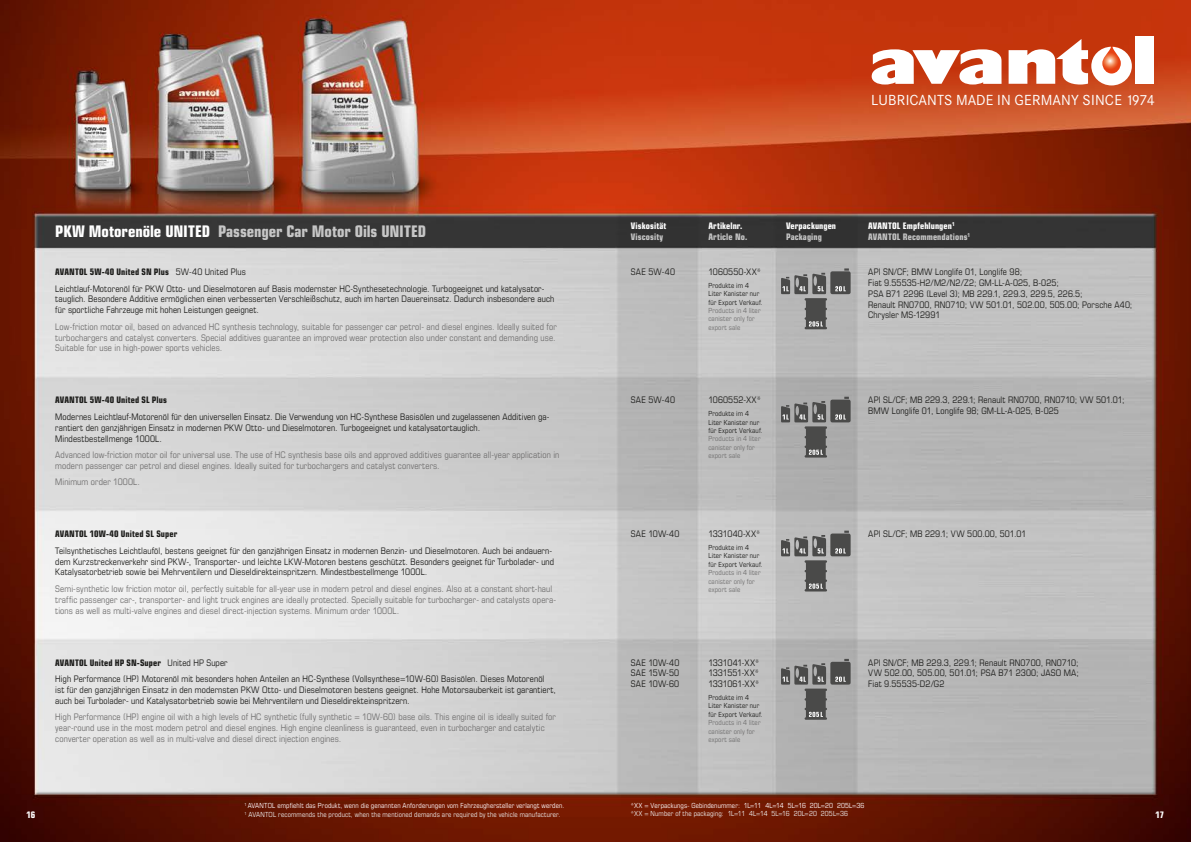
<style>
.page{position:relative;width:1191px;height:842px;background:#fff}
.page>*{position:absolute;margin:0;border:0;box-sizing:border-box;transform-origin:0 0}
.t1{font:700 condensed 16px "Eurostile LT Std";letter-spacing:-.005em;color:#c6c6c6}
.t2{font:14.3px "Corporate SBQ";letter-spacing:.01em;color:#fff}
.t3{font:condensed 9px/10.8px "Eurostile LT Std";letter-spacing:.01em;color:#1d1d1b}
.t4{font:condensed 9px/10.8px "Eurostile LT Std";letter-spacing:.01em;color:#706f6f}
.t5{font:700 condensed 9px/10.8px "Eurostile LT Std";letter-spacing:.01em;color:#c6c6c6}
.t6{font:700 condensed 9px "Eurostile LT Std";letter-spacing:.01em;color:#1d1d1b}
.t7{font:700 condensed 9px "Eurostile LT Std";letter-spacing:.01em;color:#fff}
.t8{font:condensed 7px/8.4px "Eurostile LT Std";letter-spacing:.02em;color:#fff}
.t9{font:condensed 7px/8.4px "Eurostile LT Std";letter-spacing:.02em;color:#1d1d1b}
.t10{font:condensed 7px/8.4px "Eurostile LT Std";letter-spacing:.02em;color:#706f6f}
.t11{font:condensed 7px "Eurostile LT Std";letter-spacing:.02em;color:#ededed}
.s1{color:#fff}
.s2{font-weight:700}
.s3{color:#ededed}
</style>
<div class="page">
<img style="left:0;top:0;width:1191px;height:842px">
<svg style="left:781px;top:268px;width:69px;height:61px;background:#8f8f8f"></svg>
<svg style="left:781px;top:397px;width:69px;height:61px;background:#888"></svg>
<svg style="left:781px;top:531px;width:69px;height:60px;background:#919191"></svg>
<svg style="left:781px;top:659px;width:69px;height:61px;background:#8b8b8a"></svg>
<div style="left:1135px;top:36px;width:19px;height:48px;background:#fff"></div>
<svg style="left:871px;top:49px;width:130px;height:36px"></svg>
<svg style="left:1008px;top:39px;width:123px;height:46px"></svg>
<h2 class="t2" style="left:871px;top:92px;width:285px">LUBRICANTS MADE IN GERMANY SINCE 1974</h2>
<h1 class="t1" style="left:55px;top:222px;width:372px"><span class="s1">PKW Motorenöle UNITED</span> Passenger Car Motor Oils UNITED</h1>
<p class="t7" style="left:631px;top:221px;width:37px">Viskosität</p>
<p class="t5" style="left:631px;top:231px;width:34px">Viscosity</p>
<p class="t7" style="left:708px;top:221px;width:36px">Artikelnr.</p>
<p class="t5" style="left:708px;top:231px;width:40px">Article No.</p>
<p class="t3" style="left:55px;top:264px;width:491px;line-height:16.5px"><span class="s2">AVANTOL 5W-40 United SN Plus</span> 5W-40 United Plus<br>Leichtlauf-Motorenöl für PKW Otto- und Dieselmotoren auf Basis modernster HC-Synthesetechnologie. Turbogeeignet und katalysator-</p>
<p class="t3" style="left:55px;top:294px;width:500px">tauglich. Besondere Additive ermöglichen einen verbesserten Verschleißschutz, auch im harten Dauereinsatz. Dadurch insbesondere auch für sportliche Fahrzeuge mit hohen Leistungen geeignet.</p>
<p class="t4" style="left:55px;top:321px;width:503px">Low-friction motor oil, based on advanced HC synthesis technology, suitable for passenger car petrol- and diesel engines. Ideally suited for turbochargers and catalyst converters. Special additives guarantee an improved wear protection also under constant and demanding use.<br>Suitable for use in high-power sports vehicles.</p>
<p class="t6" style="left:55px;top:395px;width:113px">AVANTOL 5W-40 United SL Plus</p>
<p class="t3" style="left:55px;top:411px;width:496px">Modernes Leichtlauf-Motorenöl für den universellen Einsatz. Die Verwendung von HC-Synthese Basisölen und zugelassenen Additiven ga&shy;rantiert den ganzjährigen Einsatz in modernen PKW Otto- und Dieselmotoren. Turbogeeignet und katalysatortauglich.<br>Mindestbestellmenge 1000L.</p>
<p class="t4" style="left:55px;top:449px;width:505px">Advanced low-friction motor oil for universal use. The use of HC synthesis base oils and approved additives guarantee all-year application in modern passenger car petrol and diesel engines. Ideally suited for turbochargers and catalyst converters.</p>
<p class="t4" style="left:55px;top:476px;width:86px">Minimum order 1000L.</p>
<p class="t6" style="left:55px;top:529px;width:123px">AVANTOL 10W-40 United SL Super</p>
<p class="t3" style="left:55px;top:545px;width:500px">Teilsynthetisches Leichtlauföl, bestens geeignet für den ganzjährigen Einsatz in modernen Benzin- und Dieselmotoren. Auch bei andauern&shy;dem Kurzstreckenverkehr sind PKW-, Transporter- und leichte LKW-Motoren bestens geschützt. Besonders geeignet für Turbolader- und<br>Katalysatorbetrieb sowie bei Mehrventilern und Dieseldirekteinspritzern. Mindestbestellmenge 1000L.</p>
<p class="t4" style="left:55px;top:583px;width:502px">Semi-synthetic low friction motor oil, perfectly suitable for all-year use in modern petrol and diesel engines. Also at a constant short-haul traffic passenger car-, transporter- and light truck engines are ideally protected. Specially suitable for turbocharger- and catalysts opera&shy;tions as well as multi-valve engines and diesel direct-injection systems. Minimum order 1000L.</p>
<p class="t3" style="left:55px;top:654px;width:490px;line-height:16.5px"><span class="s2">AVANTOL United HP SN-Super</span> United HP Super<br>High Performance (HP) Motorenöl mit besonders hohen Anteilen an HC-Synthese (Vollsynthese=10W-60) Basisölen. Dieses Motorenöl</p>
<p class="t3" style="left:55px;top:684px;width:502px">ist für den ganzjährigen Einsatz in den modernsten PKW Otto- und Dieselmotoren bestens geeignet. Hohe Motorsauberkeit ist garantiert, auch bei Turbolader- und Katalysatorbetrieb sowie bei Mehrventilern und Dieseldirekteinspritzern.</p>
<p class="t4" style="left:55px;top:711px;width:502px">High Performance (HP) engine oil with a high levels of HC synthetic (fully synthetic = 10W-60) base oils. This engine oil is ideally suited for year-round use in the most modern petrol and diesel engines. High engine cleanliness is guaranteed, even in turbocharger and catalytic converter operation as well as in multi-valve and diesel direct injection engines.</p>
<p class="t3" style="left:631px;top:266px;width:46px">SAE 5W-40</p>
<p class="t3" style="left:708px;top:266px;width:54px">1060550-XX*</p>
<p class="t9" style="left:708px;top:281px;width:56px">Produkte im 4<br>Liter Kanister nur für Export Verkauf.</p>
<p class="t10" style="left:708px;top:306px;width:54px">Products in 4 liter canister only for export sale</p>
<p class="t3" style="left:631px;top:395px;width:46px">SAE 5W-40</p>
<p class="t3" style="left:708px;top:395px;width:54px">1060552-XX*</p>
<p class="t9" style="left:708px;top:409px;width:56px">Produkte im 4<br>Liter Kanister nur für Export Verkauf.</p>
<p class="t10" style="left:708px;top:434px;width:54px">Products in 4 liter canister only for export sale</p>
<p class="t3" style="left:631px;top:529px;width:50px">SAE 10W-40</p>
<p class="t3" style="left:708px;top:529px;width:54px">1331040-XX*</p>
<p class="t9" style="left:708px;top:543px;width:56px">Produkte im 4<br>Liter Kanister nur für Export Verkauf.</p>
<p class="t10" style="left:708px;top:568px;width:54px">Products in 4 liter canister only for export sale</p>
<p class="t3" style="left:631px;top:657px;width:50px;text-align:justify">SAE 10W-40<br>SAE 15W-50<br>SAE 10W-60</p>
<p class="t3" style="left:708px;top:657px;width:52px;text-align:justify">1331041-XX* 1331551-XX* 1331061-XX*</p>
<p class="t9" style="left:708px;top:693px;width:56px">Produkte im 4<br>Liter Kanister nur für Export Verkauf.</p>
<p class="t10" style="left:708px;top:718px;width:54px">Products in 4 liter canister only for export sale</p>
<p class="t7" style="left:786px;top:221px;width:52px">Verpackungen</p>
<p class="t5" style="left:786px;top:231px;width:37px">Packaging</p>
<p class="t5" style="left:868px;top:221px;width:103px"><span class="s1">AVANTOL Empfehlungen</span><sup>1<br></sup>AVANTOL Recommendations<sup>1</sup></p>
<p class="t3" style="left:868px;top:266px;width:266px">API SN/CF; BMW Longlife 01, Longlife 98;<br>Fiat 9.55535-H2/M2/N2/Z2; GM-LL-A-025, B-025;<br>PSA B71 2296 (Level 3); MB 229.1, 229.3, 229.5, 226.5;<br>Renault RN0700, RN0710; VW 501.01, 502.00, 505.00; Porsche A40; Chrysler MS-12991</p>
<p class="t3" style="left:868px;top:395px;width:258px">API SL/CF; MB 229.3, 229.1; Renault RN0700, RN0710; VW 501.01;<br>BMW Longlife 01, Longlife 98; GM-LL-A-025, B-025</p>
<p class="t3" style="left:868px;top:529px;width:160px">API SL/CF; MB 229.1; VW 500.00, 501.01</p>
<p class="t3" style="left:868px;top:657px;width:212px;text-align:justify">API SN/CF; MB 229.3, 229.1; Renault RN0700, RN0710; VW 502.00, 505.00, 501.01; PSA B71 2300; JASO MA; Fiat 9.55535-D2/G2</p>
<p class="t7" style="left:27px;top:809px;width:10px">16</p>
<p class="t8" style="left:244px;top:802px;width:321px"><sup>1</sup> AVANTOL empfiehlt das Produkt, wenn die genannten Anforderungen vom Fahrzeughersteller verlangt werden.<br><sup>1</sup> <span class="s3">AVANTOL recommends the product, when the mentioned demands are required by the vehicle manufacturer.</span></p>
<p class="t8" style="left:631px;top:801px;width:235px">*XX = Verpackungs- Gebindenummer: 1L=11 4L=14 5L=16 20L=20 205L=36</p>
<p class="t11" style="left:631px;top:809px;width:219px">*XX = Number of the packaging: 1L=11 4L=14 5L=16 20L=20 205L=36</p>
<p class="t7" style="left:1155px;top:809px;width:10px">17</p>
</div>
